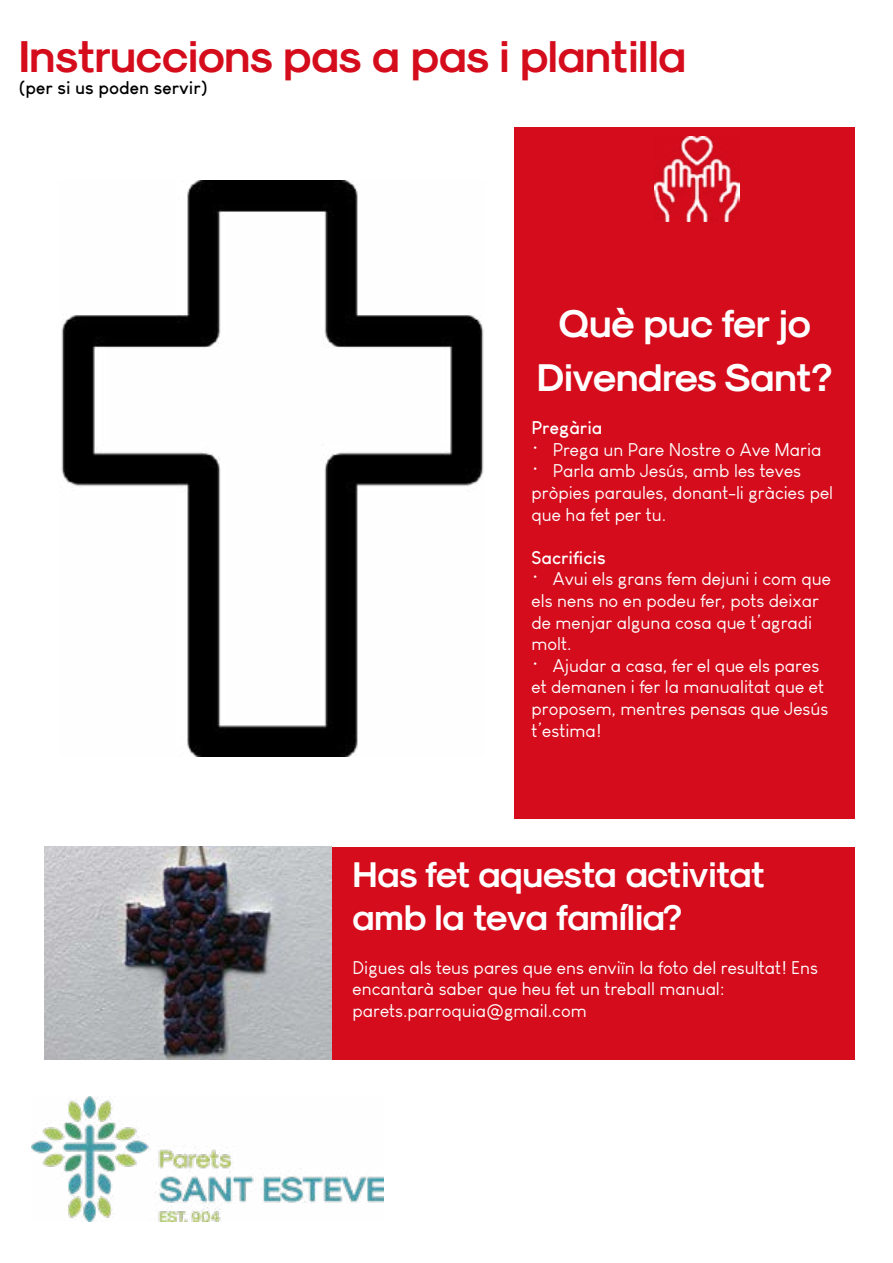
<style>
.page{position:relative;width:893px;height:1263px;background:#fff}
.page>*{position:absolute;margin:0;border:0;box-sizing:border-box;transform-origin:0 0}
.t1{font:45px "Sk Modernist Bold";color:#d40c1c}
.t2{font:39px/54px "Sk Modernist Bold";color:#fff;text-align:center}
.t3{font:36px/43.2px "Sk Modernist Bold";letter-spacing:-.01em;color:#fff}
.t4{font:18px/21.6px "Louis George Cafe";color:#fff}
.t5{font:700 18px "Louis George Cafe";color:#000}
.t6{font:700 18px "Louis George Cafe";color:#fff}
</style>
<div class="page">
<div style="left:332px;top:847px;width:522px;height:212px;background:#d40c1c"></div>
<img style="left:45px;top:847px;width:287px;height:212px">
<div style="left:514px;top:127px;width:340px;height:691px;background:#d40c1c"></div>
<img style="left:654px;top:136px;width:85px;height:85px">
<img style="left:61px;top:181px;width:423px;height:576px">
<img style="left:32px;top:1097px;width:352px;height:125px">
<h1 class="t1" style="left:19px;top:30px;width:669px">Instruccions pas a pas i plantilla</h1>
<p class="t5" style="left:19px;top:76px;width:190px">(per si us poden servir)</p>
<h2 class="t2" style="left:537px;top:295px;width:297px">Què puc fer jo<br>Divendres Sant?</h2>
<p class="t6" style="left:531px;top:416px;width:72px">Pregària</p>
<p class="t4" style="left:531px;top:439px;width:291px">• Prega un Pare Nostre o Ave Maria</p>
<p class="t4" style="left:531px;top:460px;width:303px">• Parla amb Jesús, amb les teves pròpies paraules, donant-li gràcies pel que ha fet per tu.</p>
<p class="t6" style="left:531px;top:546px;width:76px">Sacrificis</p>
<p class="t4" style="left:531px;top:568px;width:301px">• Avui els grans fem dejuni i com que els nens no en podeu fer, pots deixar de menjar alguna cosa que t’agradi molt.</p>
<p class="t4" style="left:531px;top:655px;width:298px">• Ajudar a casa, fer el que els pares et demanen i fer la manualitat que et proposem, mentres pensas que Jesús t’estima!</p>
<h3 class="t3" style="left:353px;top:852px;width:414px">Has fet aquesta activitat amb la teva família?</h3>
<p class="t4" style="left:353px;top:956px;width:467px">Digues als teus pares que ens enviïn la foto del resultat! Ens encantarà saber que heu fet un treball manual: parets.parroquia@gmail.com</p>
</div>
